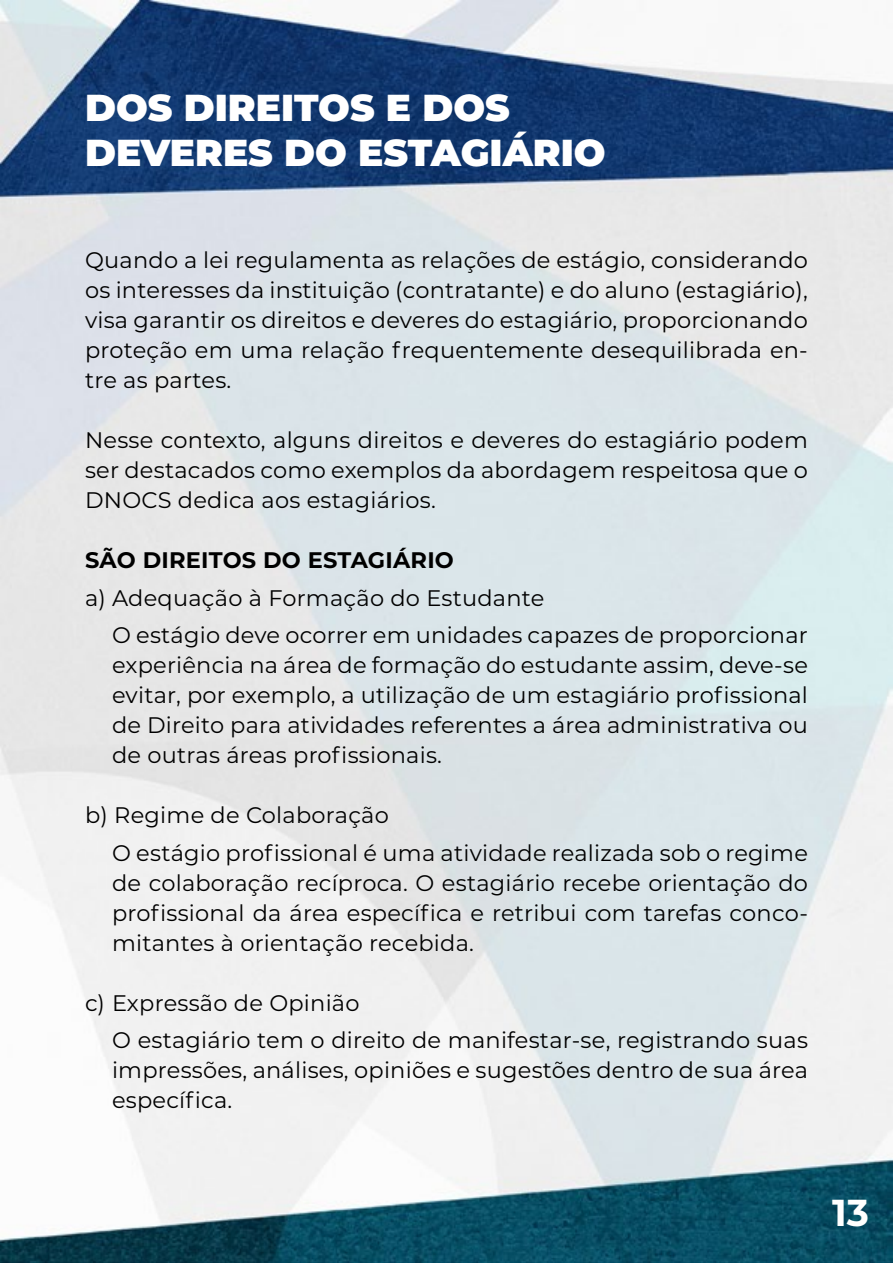
<style>
.page{position:relative;width:893px;height:1263px;background:#fff}
.page>*{position:absolute;margin:0;border:0;box-sizing:border-box;transform-origin:0 0}
.t1{font:900 37.5px/45px "Montserrat";color:#fff}
.t2{font:700 37.5px "Montserrat";color:#fff}
.t3{font:22.5px/30px "Montserrat";letter-spacing:.01em;color:#000;text-align:justify}
.t4{font:700 22.5px "Montserrat";letter-spacing:.01em;color:#000}
</style>
<div class="page">
<img style="left:0;top:0;width:893px;height:1263px">
<h1 class="t1" style="left:85px;top:83px;width:522px">DOS DIREITOS E DOS<br>DEVERES DO ESTAGIÁRIO</h1>
<p class="t3" style="left:85px;top:245px;width:724px">Quando a lei regulamenta as relações de estágio, considerando os interesses da instituição (contratante) e do aluno (estagiário), visa garantir os direitos e deveres do estagiário, proporcionando proteção em uma relação frequentemente desequilibrada en&shy;tre as partes.</p>
<p class="t3" style="left:85px;top:425px;width:724px">Nesse contexto, alguns direitos e deveres do estagiário podem ser destacados como exemplos da abordagem respeitosa que o DNOCS dedica aos estagiários.</p>
<p class="t4" style="left:85px;top:544px;width:370px">SÃO DIREITOS DO ESTAGIÁRIO</p>
<p class="t3" style="left:112px;top:578px;width:697px;line-height:37.5px;text-indent:-27px">a) Adequação à Formação do Estudante<br>O estágio deve ocorrer em unidades capazes de proporcionar</p>
<p class="t3" style="left:112px;top:650px;width:697px">experiência na área de formação do estudante assim, deve-se evitar, por exemplo, a utilização de um estagiário profissional de Direito para atividades referentes a área administrativa ou de outras áreas profissionais.</p>
<p class="t3" style="left:112px;top:796px;width:697px;line-height:37.5px;text-indent:-27px">b) Regime de Colaboração<br>O estágio profissional é uma atividade realizada sob o regime</p>
<p class="t3" style="left:112px;top:867px;width:697px">de colaboração recíproca. O estagiário recebe orientação do profissional da área específica e retribui com tarefas conco&shy;mitantes à orientação recebida.</p>
<p class="t3" style="left:112px;top:983px;width:697px;line-height:37.5px;text-indent:-27px">c) Expressão de Opinião<br>O estagiário tem o direito de manifestar-se, registrando suas</p>
<p class="t3" style="left:112px;top:1054px;width:697px">impressões, análises, opiniões e sugestões dentro de sua área específica.</p>
<h1 class="t2" style="left:832px;top:1186px;width:38px">13</h1>
</div>
